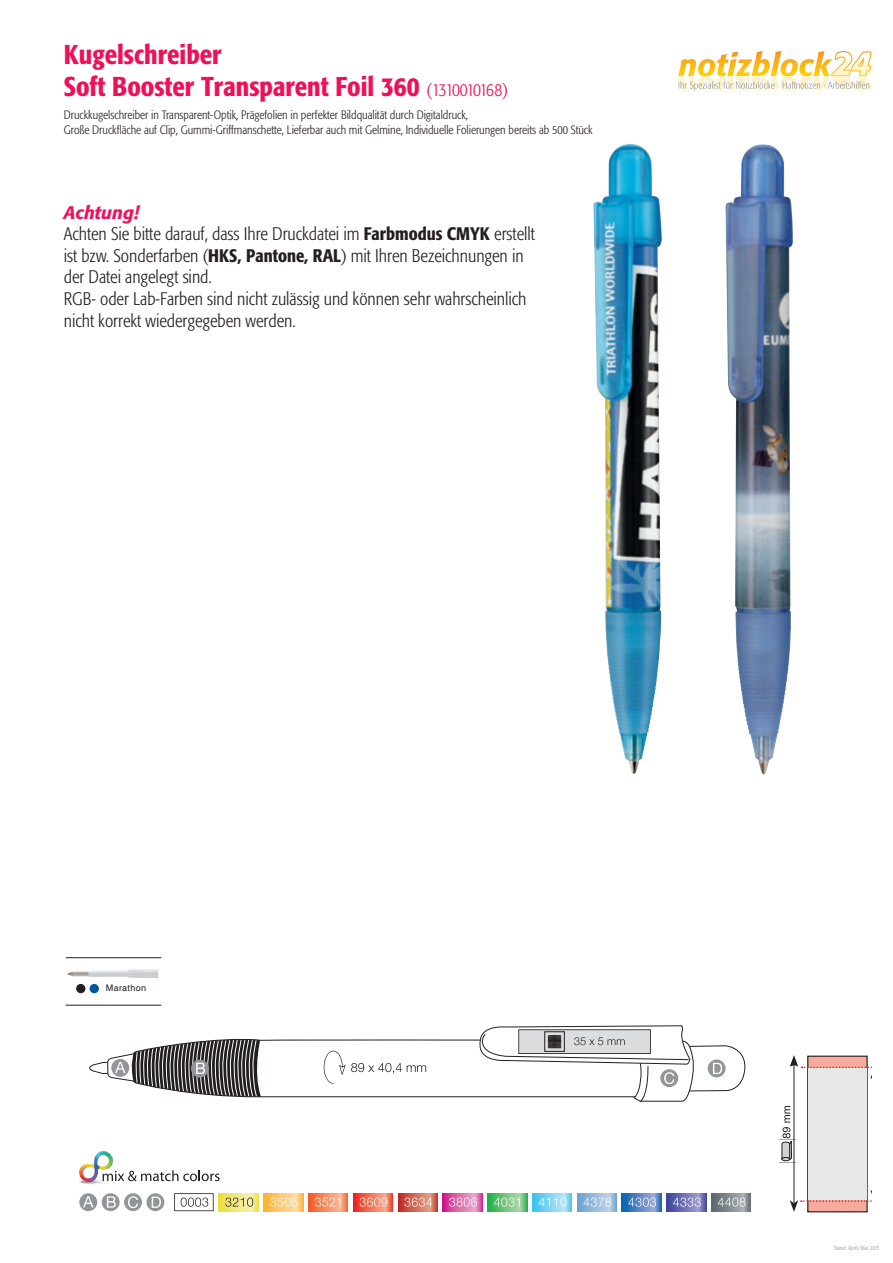
<style>
.page{position:relative;width:893px;height:1263px;background:#fff}
.page>*{position:absolute;margin:0;border:0;box-sizing:border-box;transform-origin:0 0}
.t1{font:500 condensed 27px/32.4px "Formata";color:#ee1059}
.t2{font:300 condensed 18px/21.6px "Formata";color:#231f20}
.t3{font:300 condensed 12px/14.4px "Formata";color:#231f20}
.t4{font:9px "Helvetica World";letter-spacing:.04em;color:#231f20}
.t5{font:300 condensed 6px "Formata";color:#939598}
.s1{font-weight:300;font-size:18px}
.s2{font-weight:500;font-style:italic;font-stretch:normal;color:#ee1059}
.s3{font-weight:500}
</style>
<div class="page">
<img style="left:725px;top:144px;width:68px;height:630px">
<img style="left:593px;top:144px;width:69px;height:630px">
<div style="left:807px;top:1055px;width:61px;height:157px;border:1px solid #231f20"></div>
<hr style="left:794px;top:1064px;width:1px;height:139px;background:#231f20">
<svg style="left:790px;top:1190px;width:82px;height:22px"></svg>
<svg style="left:790px;top:1055px;width:82px;height:24px"></svg>
<div style="left:808px;top:1068px;width:59px;height:132px;background:#e6e7e9"></div>
<svg style="left:65px;top:983px;width:686px;height:229px"></svg>
<div style="left:79px;top:1193px;width:18px;height:18px;background:#939598;border-radius:50%"></div>
<svg style="left:83px;top:1196px;width:10px;height:11px"></svg>
<svg style="left:102px;top:1193px;width:18px;height:18px"></svg>
<svg style="left:107px;top:1196px;width:9px;height:11px"></svg>
<div style="left:124px;top:1193px;width:18px;height:18px;background:#939598;border-radius:50%"></div>
<svg style="left:128px;top:1196px;width:10px;height:12px"></svg>
<svg style="left:146px;top:1193px;width:18px;height:18px"></svg>
<svg style="left:152px;top:1196px;width:9px;height:12px"></svg>
<svg style="left:219px;top:1193px;width:39px;height:18px"></svg>
<svg style="left:264px;top:1193px;width:39px;height:18px"></svg>
<svg style="left:309px;top:1193px;width:39px;height:18px"></svg>
<svg style="left:353px;top:1193px;width:40px;height:18px"></svg>
<svg style="left:398px;top:1193px;width:39px;height:18px"></svg>
<svg style="left:443px;top:1193px;width:39px;height:18px"></svg>
<svg style="left:488px;top:1193px;width:39px;height:18px"></svg>
<svg style="left:532px;top:1193px;width:40px;height:18px"></svg>
<svg style="left:577px;top:1193px;width:39px;height:18px"></svg>
<svg style="left:622px;top:1193px;width:39px;height:18px"></svg>
<svg style="left:667px;top:1193px;width:39px;height:18px"></svg>
<svg style="left:711px;top:1193px;width:40px;height:18px"></svg>
<div style="left:79px;top:1179px;width:32px;height:5px;background:#f4f5f5;border-radius:50%"></div>
<hr style="left:79px;top:1180px;width:26px;height:4px;background:#eaebec;border-radius:50%">
<img style="left:78px;top:1150px;width:36px;height:33px">
<svg style="left:81px;top:1170px;width:139px;height:13px"></svg>
<svg style="left:779px;top:1106px;width:17px;height:56px"></svg>
<svg style="left:89px;top:1025px;width:657px;height:78px"></svg>
<svg style="left:174px;top:1193px;width:40px;height:18px"></svg>
<svg style="left:225px;top:1197px;width:28px;height:10px"></svg>
<svg style="left:270px;top:1197px;width:28px;height:10px"></svg>
<svg style="left:315px;top:1197px;width:25px;height:10px"></svg>
<svg style="left:360px;top:1197px;width:27px;height:10px"></svg>
<svg style="left:404px;top:1197px;width:28px;height:10px"></svg>
<svg style="left:449px;top:1197px;width:28px;height:10px"></svg>
<svg style="left:494px;top:1197px;width:26px;height:10px"></svg>
<svg style="left:539px;top:1197px;width:27px;height:10px"></svg>
<svg style="left:583px;top:1197px;width:28px;height:10px"></svg>
<svg style="left:628px;top:1197px;width:28px;height:10px"></svg>
<svg style="left:673px;top:1197px;width:28px;height:10px"></svg>
<svg style="left:718px;top:1197px;width:28px;height:10px"></svg>
<hr style="left:66px;top:957px;width:95px;height:1px;background:#231f20">
<hr style="left:66px;top:1005px;width:95px;height:1px;background:#231f20">
<img style="left:67px;top:969px;width:91px;height:9px">
<div style="left:90px;top:984px;width:9px;height:9px;background:#01549f;border-radius:50%"></div>
<div style="left:76px;top:984px;width:9px;height:9px;background:#231f20;border-radius:50%"></div>
<svg style="left:678px;top:51px;width:194px;height:41px"></svg>
<h1 class="t1" style="left:64px;top:38px;width:446px">Kugelschreiber<br>Soft Booster Transparent Foil 360 <span class="s1">(1310010168)</span></h1>
<p class="t3" style="left:64px;top:108px;width:530px">Druckkugelschreiber in Transparent-Optik, Prägefolien in perfekter Bildqualität durch Digitaldruck,<br>Große Druckfläche auf Clip, Gummi-Griffmanschette, Lieferbar auch mit Gelmine, Individuelle Folierungen bereits ab 500 Stück</p>
<p class="t2" style="left:64px;top:202px;width:473px"><span class="s2">Achtung!<br></span>Achten Sie bitte darauf, dass Ihre Druckdatei im <span class="s3">Farbmodus CMYK</span> erstellt ist bzw. Sonderfarben (<span class="s3">HKS, Pantone, RAL</span>) mit Ihren Bezeichnungen in der Datei angelegt sind.<br>RGB- oder Lab-Farben sind nicht zulässig und können sehr wahrscheinlich nicht korrekt wiedergegeben werden.</p>
<p class="t4" style="left:106px;top:983px;width:42px">Marathon</p>
<p class="t5" style="left:834px;top:1244px;width:47px">Stand: April / Mai 2013</p>
</div>
